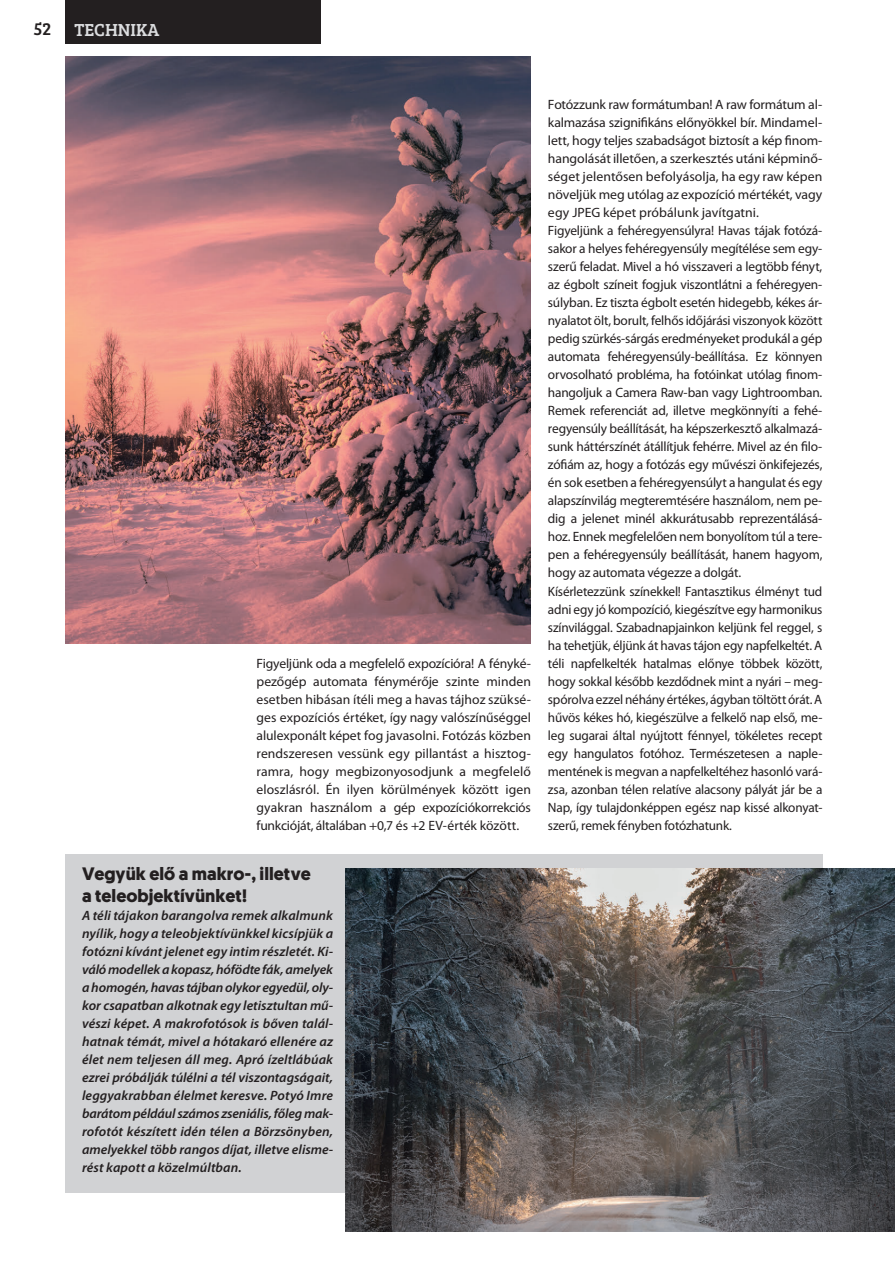
<style>
.page{position:relative;width:896px;height:1266px;background:#fff}
.page>*{position:absolute;margin:0;border:0;box-sizing:border-box;transform-origin:0 0}
.t1{font:700 18px/21px "Geomanist";color:#231f20}
.t2{font:18px "Bree Serif";color:#dcdddf}
.t3{font:18px "Bree Serif";color:#231f20}
.t4{font:13.5px/18px "Myriad Pro";letter-spacing:-.015em;color:#231f20;text-align:justify}
.t5{font:italic 600 13.5px/18px "Myriad Pro";color:#231f20;text-align:justify}
</style>
<div class="page">
<div style="left:65px;top:0;width:255px;height:44px;background:#231f20"></div>
<img style="left:65px;top:57px;width:466px;height:586px">
<div style="left:65px;top:854px;width:757px;height:338px;background:#d1d2d4"></div>
<img style="left:346px;top:868px;width:548px;height:363px">
<h1 class="t3" style="left:34px;top:16px;width:20px">52</h1>
<h1 class="t2" style="left:74px;top:16px;width:86px">TECHNIKA</h1>
<p class="t4" style="left:256px;top:654px;width:276px">Figyeljünk oda a megfelelő expozícióra! A fényké&shy;pezőgép automata fénymérője szinte minden esetben hibásan ítéli meg a havas tájhoz szüksé&shy;ges expozíciós értéket, így nagy valószínűséggel alulexponált képet fog javasolni. Fotózás közben rendszeresen vessünk egy pillantást a hisztog&shy;ramra, hogy megbizonyosodjunk a megfelelő eloszlásról. Én ilyen körülmények között igen gyakran használom a gép expozíciókorrekciós funkcióját, általában +0,7 és +2 EV-érték között.</p>
<h1 class="t1" style="left:82px;top:863px;width:230px">Vegyük elő a makro-, illetve a teleobjektívünket!</h1>
<p class="t5" style="left:82px;top:906px;width:252px">A téli tájakon barangolva remek alkalmunk nyílik, hogy a teleobjektívünkkel kicsípjük a fotózni kívánt jelenet egy intim részletét. Ki&shy;váló modellek a kopasz, hófödte fák, amelyek a homogén, havas tájban olykor egyedül, oly&shy;kor csapatban alkotnak egy letisztultan mű&shy;vészi képet. A makrofotósok is bőven talál&shy;hatnak témát, mivel a hótakaró ellenére az élet nem teljesen áll meg. Apró ízeltlábúak ezrei próbálják túlélni a tél viszontagságait, leggyakrabban élelmet keresve. Potyó Imre barátom például számos zseniális, főleg mak&shy;rofotót készített idén télen a Börzsönyben, amelyekkel több rangos díjat, illetve elisme&shy;rést kapott a közelmúltban.</p>
<p class="t4" style="left:548px;top:96px;width:276px;text-align:left">Fotózzunk raw formátumban! A raw formátum al&shy;kalmazása szignifikáns előnyökkel bír. Mindamel&shy;lett, hogy teljes szabadságot biztosít a kép finom&shy;hangolását illetően, a szerkesztés utáni képminő&shy;séget jelentősen befolyásolja, ha egy raw képen növeljük meg utólag az expozíció mértékét, vagy egy JPEG képet próbálunk javítgatni.<br>Figyeljünk a fehéregyensúlyra! Havas tájak fotózá&shy;sakor a helyes fehéregyensúly megítélése sem egy&shy;szerű feladat. Mivel a hó visszaveri a legtöbb fényt, az égbolt színeit fogjuk viszontlátni a fehéregyen&shy;súlyban. Ez tiszta égbolt esetén hidegebb, kékes ár&shy;nyalatot ölt, borult, felhős időjárási viszonyok között pedig szürkés-sárgás eredményeket produkál a gép automata fehéregyensúly-beállítása. Ez könnyen orvosolható probléma, ha fotóinkat utólag finom&shy;hangoljuk a Camera Raw-ban vagy Lightroomban.<br>Remek referenciát ad, illetve megkönnyíti a fehé&shy;regyensúly beállítását, ha képszerkesztő alkalmazá&shy;sunk háttérszínét átállítjuk fehérre. Mivel az én filo&shy;zófiám az, hogy a fotózás egy művészi önkifejezés, én sok esetben a fehéregyensúlyt a hangulat és egy alapszínvilág megteremtésére használom, nem pe&shy;dig a jelenet minél akkurátusabb reprezentálásá&shy;hoz. Ennek megfelelően nem bonyolítom túl a tere&shy;pen a fehéregyensúly beállítását, hanem hagyom, hogy az automata végezze a dolgát.<br>Kísérletezzünk színekkel! Fantasztikus élményt tud adni egy jó kompozíció, kiegészítve egy harmonikus színvilággal. Szabadnapjainkon keljünk fel reggel, s ha tehetjük, éljünk át havas tájon egy napfelkeltét. A téli napfelkelték hatalmas előnye többek között, hogy sokkal később kezdődnek mint a nyári – meg&shy;spórolva ezzel néhány értékes, ágyban töltött órát. A hűvös kékes hó, kiegészülve a felkelő nap első, me&shy;leg sugarai által nyújtott fénnyel, tökéletes recept egy hangulatos fotóhoz. Természetesen a naple&shy;mentének is megvan a napfelkeltéhez hasonló vará&shy;zsa, azonban télen relatíve alacsony pályát jár be a Nap, így tulajdonképpen egész nap kissé alkonyat&shy;szerű, remek fényben fotózhatunk.</p>
</div>
